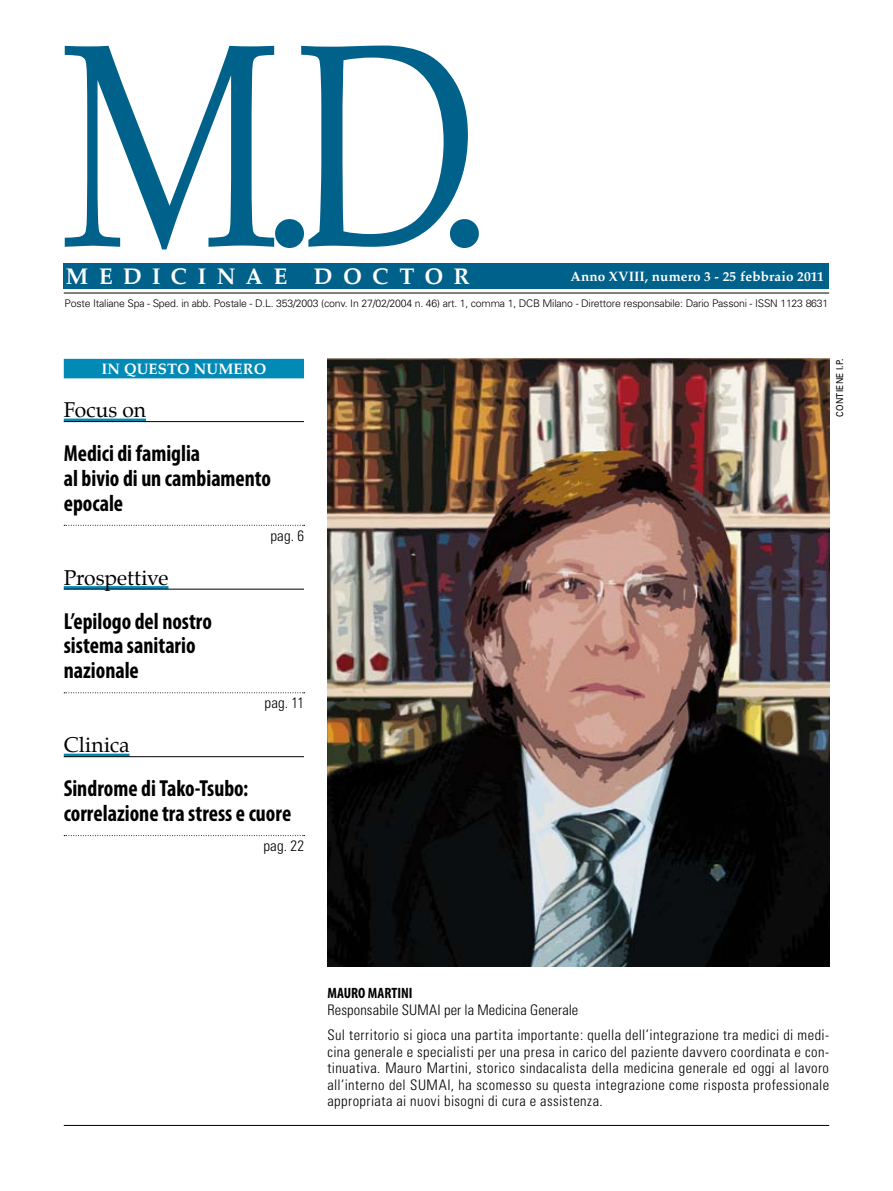
<style>
.page{position:relative;width:893px;height:1191px;background:#fff}
.page>*{position:absolute;margin:0;border:0;box-sizing:border-box;transform-origin:0 0}
.t1{font:289.5px "Palatino";color:#00618a;scale:.8 1}
.t2{font:247.5px "Palatino";color:#00618a}
.t3{font:700 condensed 23.25px/24.8px "Myriad Pro";color:#000;scale:.95 1}
.t4{font:700 22.5px "Palatino";letter-spacing:.46em;color:#fff}
.t5{font:21px "Palatino";color:#000}
.t6{font:300 condensed 15px "Univers";letter-spacing:.01em;color:#000}
.t7{font:700 15px "Palatino";letter-spacing:.01em;color:#fff}
.t8{font:700 condensed 15px "Myriad Pro";letter-spacing:-.005em;color:#000}
.t9{font:300 condensed 14.55px/16.5px "Univers";letter-spacing:.025em;color:#000}
.t10{font:700 13.5px "Palatino";letter-spacing:.01em;color:#fff}
.t11{font:300 10.5px "Univers";letter-spacing:-.02em;color:#000}
.t12{font:9.45px "Univers";letter-spacing:.03em;color:#000;scale:.88 1}
.s1{font-size:289.5px}
</style>
<div class="page">
<hr style="left:64px;top:1125px;width:765px;height:1px;background:#000">
<hr style="left:64px;top:293px;width:765px;height:1px;background:#000">
<div style="left:64px;top:264px;width:765px;height:25px;background:#00618a"></div>
<div style="left:64px;top:359px;width:240px;height:19px;background:#008ab5"></div>
<img style="left:327px;top:358px;width:502px;height:608px">
<hr style="left:64px;top:418px;width:82px;height:3px;background:#008ab5">
<hr style="left:64px;top:421px;width:240px;height:1px;background:#000">
<svg style="left:64px;top:525px;width:241px;height:1px"></svg>
<hr style="left:64px;top:586px;width:104px;height:3px;background:#008ab5">
<hr style="left:64px;top:589px;width:240px;height:1px;background:#000">
<svg style="left:64px;top:692px;width:241px;height:1px"></svg>
<hr style="left:64px;top:753px;width:66px;height:3px;background:#008ab5">
<hr style="left:64px;top:756px;width:240px;height:1px;background:#000">
<svg style="left:64px;top:835px;width:241px;height:1px"></svg>
<h2 class="t2" style="left:259px;top:0;width:238px">.<span class="s1">D</span>.</h2>
<h3 class="t4" style="left:66px;top:263px;width:405px">MEDICINAE DOCTOR</h3>
<h1 class="t1" style="left:60px;top:-42px;width:275px">M</h1>
<p class="t10" style="left:570px;top:268px;width:255px">Anno XVIII, numero 3 - 25 febbraio 2011</p>
<p class="t11" style="left:65px;top:297px;width:765px">Poste Italiane Spa - Sped. in abb. Postale - D.L. 353/2003 (conv. In 27/02/2004 n. 46) art. 1, comma 1, DCB Milano - Direttore responsabile: Dario Passoni - ISSN 1123 8631</p>
<p class="t7" style="left:102px;top:360px;width:166px">IN QUESTO NUMERO</p>
<h3 class="t5" style="left:64px;top:396px;width:84px">Focus on</h3>
<h3 class="t3" style="left:64px;top:440px;width:220px">Medici di famiglia<br>al bivio di un cambiamento epocale</h3>
<h3 class="t5" style="left:64px;top:564px;width:106px">Prospettive</h3>
<h3 class="t3" style="left:64px;top:608px;width:158px">L’epilogo del nostro sistema sanitario nazionale</h3>
<p class="t6" style="left:270px;top:526px;width:35px">pag. 6</p>
<p class="t6" style="left:265px;top:694px;width:41px">pag. 11</p>
<h3 class="t5" style="left:64px;top:731px;width:67px">Clinica</h3>
<h3 class="t3" style="left:64px;top:775px;width:241px">Sindrome di Tako-Tsubo: correlazione tra stress e cuore</h3>
<p class="t6" style="left:263px;top:836px;width:42px">pag. 22</p>
<p class="t12" style="left:834px;top:416px;width:67px;rotate:-90deg">CONTIENE I.P.</p>
<p class="t8" style="left:327px;top:983px;width:86px">Mauro Martini</p>
<p class="t9" style="left:327px;top:996px;width:503px;line-height:25.5px">Responsabile SUMAI per la Medicina Generale<br>Sul territorio si gioca una partita importante: quella dell’integrazione tra medici di medi-</p>
<p class="t9" style="left:327px;top:1043px;width:503px;text-align:justify">cina generale e specialisti per una presa in carico del paziente davvero coordinata e con&shy;tinuativa. Mauro Martini, storico sindacalista della medicina generale ed oggi al lavoro all’interno del SUMAI, ha scomesso su questa integrazione come risposta professionale appropriata ai nuovi bisogni di cura e assistenza.</p>
</div>
